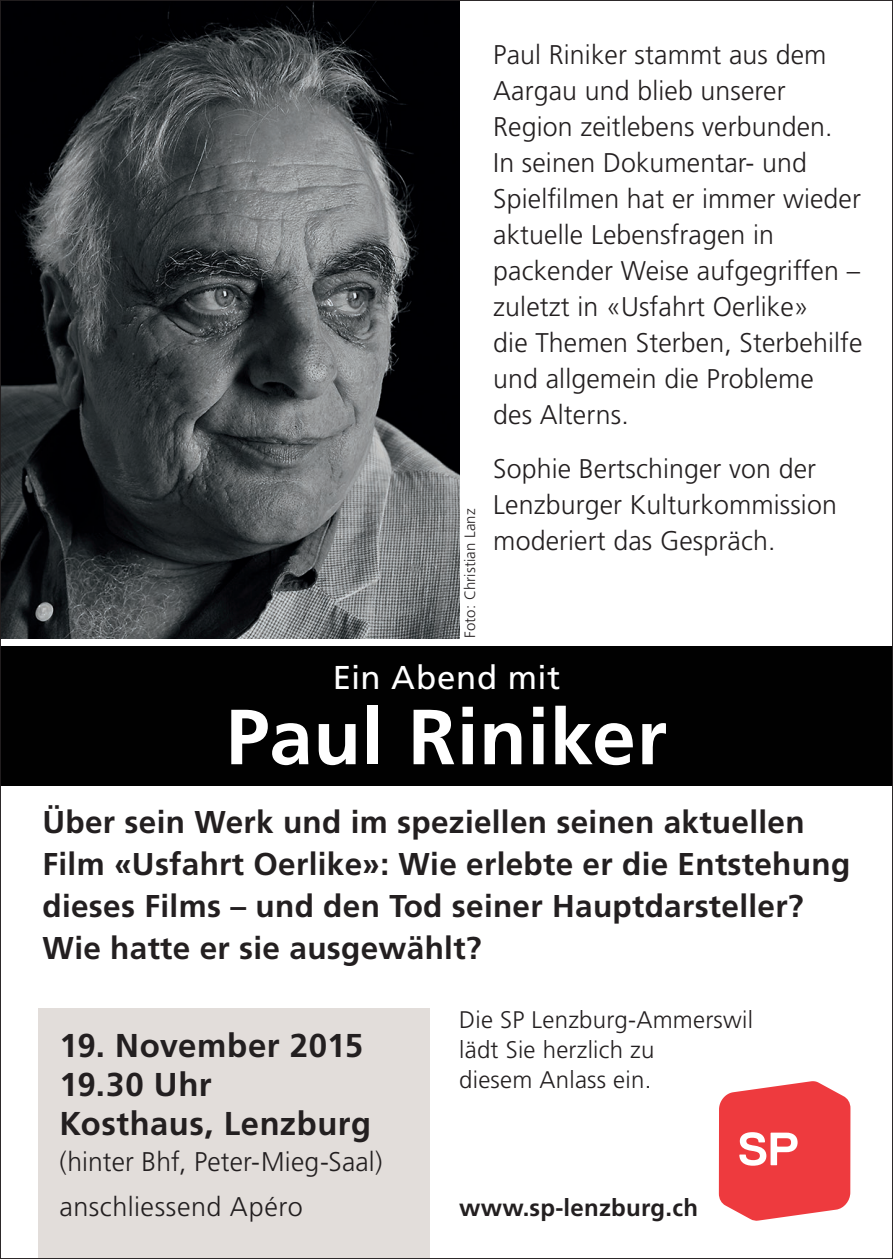
<style>
.page{position:relative;width:893px;height:1259px;background:#fff}
.page>*{position:absolute;margin:0;border:0;box-sizing:border-box;transform-origin:0 0}
.t1{font:700 78px "Frutiger";letter-spacing:.01em;color:#fff}
.t2{font:700 33px/39px "Frutiger";letter-spacing:.015em;color:#231f20}
.t3{font:33px "Frutiger";letter-spacing:.02em;color:#fff}
.t4{font:700 31.5px/42px "Frutiger";letter-spacing:.01em;color:#231f20}
.t5{font:300 27px/36px "Frutiger";letter-spacing:.005em;color:#231f20}
.t6{font:300 24px/30px "Frutiger";letter-spacing:.01em;color:#231f20}
.t7{font:700 24px "Frutiger";letter-spacing:.01em;color:#231f20}
.t8{font:300 15px "Frutiger";letter-spacing:.01em;color:#231f20}
</style>
<div class="page">
<div style="left:38px;top:1008px;width:391px;height:251px;background:#e2ddda"></div>
<svg style="left:719px;top:1081px;width:131px;height:139px;background:#f0585c"></svg>
<img style="left:2px;top:2px;width:457px;height:636px">
<div style="left:0;top:646px;width:893px;height:140px;background:#010101"></div>
<p class="t8" style="left:462px;top:638px;width:131px;rotate:-90deg">Foto: Christian Lanz</p>
<p class="t5" style="left:493px;top:36px;width:371px">Paul Riniker stammt aus dem<br>Aargau und blieb unserer<br>Region zeitlebens verbunden.<br>In seinen Dokumentar- und<br>Spielfilmen hat er immer wieder aktuelle Lebensfragen in packender Weise aufgegriffen – zuletzt in «Usfahrt Oerlike»<br>die Themen Sterben, Sterbehilfe und allgemein die Probleme<br>des Alterns.</p>
<p class="t5" style="left:493px;top:450px;width:345px">Sophie Bertschinger von der<br>Lenzburger Kulturkommission moderiert das Gespräch.</p>
<p class="t3" style="left:333px;top:658px;width:229px">Ein Abend mit</p>
<p class="t1" style="left:226px;top:691px;width:443px">Paul Riniker</p>
<p class="t4" style="left:43px;top:800px;width:809px">Über sein Werk und im speziellen seinen aktuellen Film «Usfahrt Oerlike»: Wie erlebte er die Entstehung dieses Films – und den Tod seiner Hauptdarsteller?<br>Wie hatte er sie ausgewählt?</p>
<p class="t2" style="left:60px;top:1026px;width:305px">19. November 2015<br>19.30 Uhr</p>
<p class="t2" style="left:60px;top:1104px;width:313px">Kosthaus, Lenzburg</p>
<p class="t5" style="left:60px;top:1144px;width:325px">(hinter Bhf, Peter-Mieg-Saal)</p>
<p class="t5" style="left:60px;top:1189px;width:245px">anschliessend Apéro</p>
<p class="t6" style="left:459px;top:1004px;width:295px">Die SP Lenzburg-Ammerswil lädt Sie herzlich zu<br>diesem Anlass ein.</p>
<p class="t7" style="left:459px;top:1194px;width:240px">www.sp-lenzburg.ch</p>
</div>
